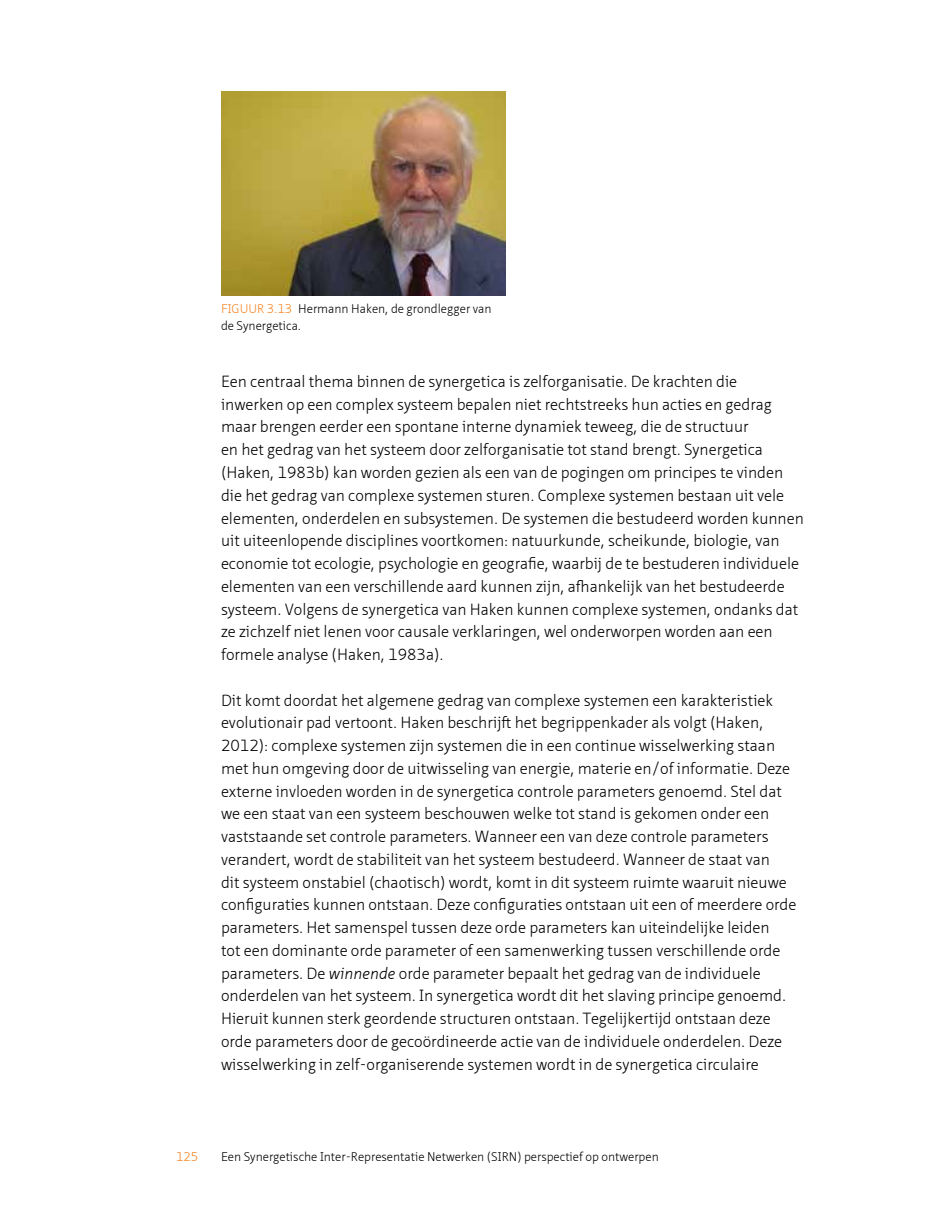
<style>
.page{position:relative;width:938px;height:1221px;background:#fff}
.page>*{position:absolute;margin:0;border:0;box-sizing:border-box;transform-origin:0 0}
.BODY_Normal{font:300 15.75px/22.8px "Neue Sans Pro";color:#000}
.t1{font:300 12.25px/17.2px "Neue Sans Pro";color:#000}
.t2{font:300 12.25px "Neue Sans Pro";color:#f58220}
.s1{color:#f58220}
.s2{font-style:italic}
</style>
<div class="page">
<img style="left:221px;top:91px;width:284px;height:205px">
<p class="t1" style="left:221px;top:299px;width:272px;text-indent:46px"><span class="s1">3.13</span> Hermann Haken, de grondlegger van de Synergetica.</p>
<p class="t2" style="left:221px;top:300px;width:28px">Figuur</p>
<p class="BODY_Normal" style="left:221px;top:370px;width:584px">Een centraal thema binnen de synergetica is zelforganisatie. De krachten die inwerken op een complex systeem bepalen niet rechtstreeks hun acties en gedrag maar brengen eerder een spontane interne dynamiek teweeg, die de structuur<br>en het gedrag van het systeem door zelforganisatie tot stand brengt. Synergetica (Haken, 1983b) kan worden gezien als een van de pogingen om principes te vinden die het gedrag van complexe systemen sturen. Complexe systemen bestaan uit vele elementen, onderdelen en subsystemen. De systemen die bestudeerd worden kunnen uit uiteenlopende disciplines voortkomen: natuurkunde, scheikunde, biologie, van economie tot ecologie, psychologie en geografie, waarbij de te bestuderen individuele elementen van een verschillende aard kunnen zijn, afhankelijk van het bestudeerde systeem. Volgens de synergetica van Haken kunnen complexe systemen, ondanks dat ze zichzelf niet lenen voor causale verklaringen, wel onderworpen worden aan een formele analyse (Haken, 1983a).</p>
<p class="BODY_Normal" style="left:221px;top:688px;width:577px">Dit komt doordat het algemene gedrag van complexe systemen een karakteristiek evolutionair pad vertoont. Haken beschrijft het begrippenkader als volgt (Haken, 2012): complexe systemen zijn systemen die in een continue wisselwerking staan met hun omgeving door de uitwisseling van energie, materie en/of informatie. Deze externe invloeden worden in de synergetica controle parameters genoemd. Stel dat we een staat van een systeem beschouwen welke tot stand is gekomen onder een vaststaande set controle parameters. Wanneer een van deze controle parameters verandert, wordt de stabiliteit van het systeem bestudeerd. Wanneer de staat van<br>dit systeem onstabiel (chaotisch) wordt, komt in dit systeem ruimte waaruit nieuwe configuraties kunnen ontstaan. Deze configuraties ontstaan uit een of meerdere orde parameters. Het samenspel tussen deze orde parameters kan uiteindelijke leiden<br>tot een dominante orde parameter of een samenwerking tussen verschillende orde parameters. De <span class="s2">winnende</span> orde parameter bepaalt het gedrag van de individuele onderdelen van het systeem. In synergetica wordt dit het slaving principe genoemd.<br>Hieruit kunnen sterk geordende structuren ontstaan. Tegelijkertijd ontstaan deze orde parameters door de gecoördineerde actie van de individuele onderdelen. Deze wisselwerking in zelf-organiserende systemen wordt in de synergetica circulaire</p>
<p class="t2" style="left:176px;top:1148px;width:24px">125</p>
<p class="t1" style="left:221px;top:1147px;width:439px">Een Synergetische Inter-Representatie Netwerken (SIRN) perspectief op ontwerpen</p>
</div>
